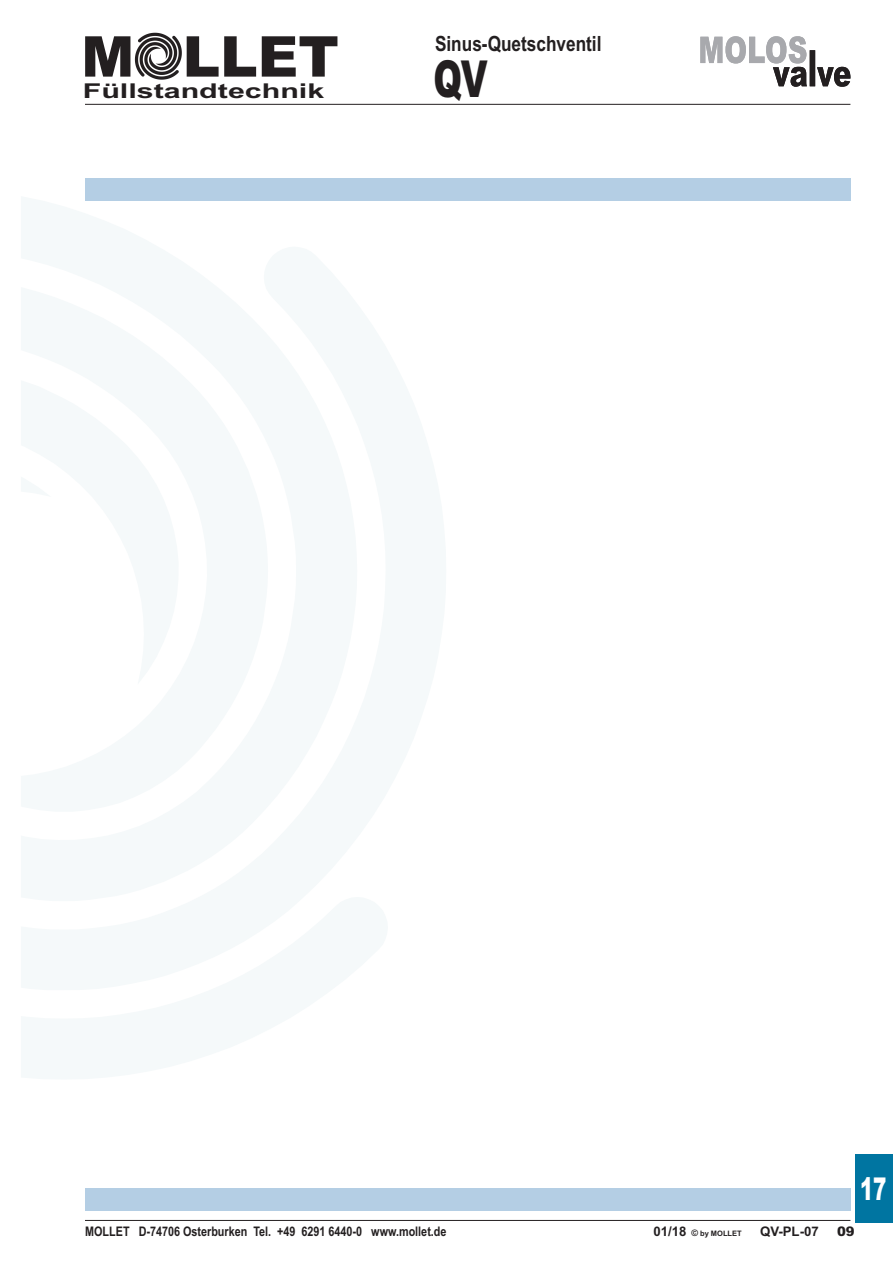
<style>
.page{position:relative;width:893px;height:1263px;background:#fff}
.page>*{position:absolute;margin:0;border:0;box-sizing:border-box;transform-origin:0 0}
.t1{font:900 56.25px "Arial";color:#231f20}
.t2{font:900 51px "Arial";color:#231f20;scale:.68 1}
.t3{font:900 31.5px "Arial";color:#fff;scale:.63 1}
.t4{font:700 21px "Arial Narrow";color:#231f20}
.t5{font:700 20.4px "Arial";color:#231f20;scale:1.49 1}
.t6{font:700 13.2px "Arial";color:#231f20;scale:.82 1}
.t7{font:700 13.2px "Arial";color:#231f20}
.t8{font:900 13.2px "Arial";color:#231f20}
.t9{font:700 7.5px "Arial";color:#231f20}
.s1{font-size:13.2px}
.s2{font-size:9px}
</style>
<div class="page">
<svg style="left:135px;top:33px;width:47px;height:47px"></svg>
<hr style="left:85px;top:104px;width:765px;height:1px;background:#231f20">
<hr style="left:85px;top:1220px;width:765px;height:1px;background:#231f20">
<svg style="left:700px;top:36px;width:150px;height:51px"></svg>
<div style="left:85px;top:1188px;width:766px;height:22px;background:#b4cee4"></div>
<div style="left:86px;top:179px;width:765px;height:22px;background:#b4cee4"></div>
<div style="left:855px;top:1154px;width:38px;height:69px;background:#0075a1"></div>
<h1 class="t1" style="left:81px;top:36px;width:259px">M LLET</h1>
<h3 class="t5" style="left:83px;top:83px;width:164px">Füllstandtechnik</h3>
<h3 class="t4" style="left:435px;top:36px;width:168px">Sinus-Quetschventil</h3>
<h2 class="t2" style="left:433px;top:61px;width:81px">QV</h2>
<h3 class="t3" style="left:860px;top:1177px;width:44px">17</h3>
<p class="t6" style="left:85px;top:1227px;width:442px">MOLLET D-74706 Osterburken Tel. +49 6291 6440-0 www.mollet.de</p>
<p class="t9" style="left:653px;top:1231px;width:90px"><span class="s1">01/18</span> <span class="s2">©</span> by MOLLET</p>
<p class="t7" style="left:760px;top:1227px;width:60px">QV-PL-07</p>
<p class="t8" style="left:837px;top:1227px;width:19px">09</p>
</div>
